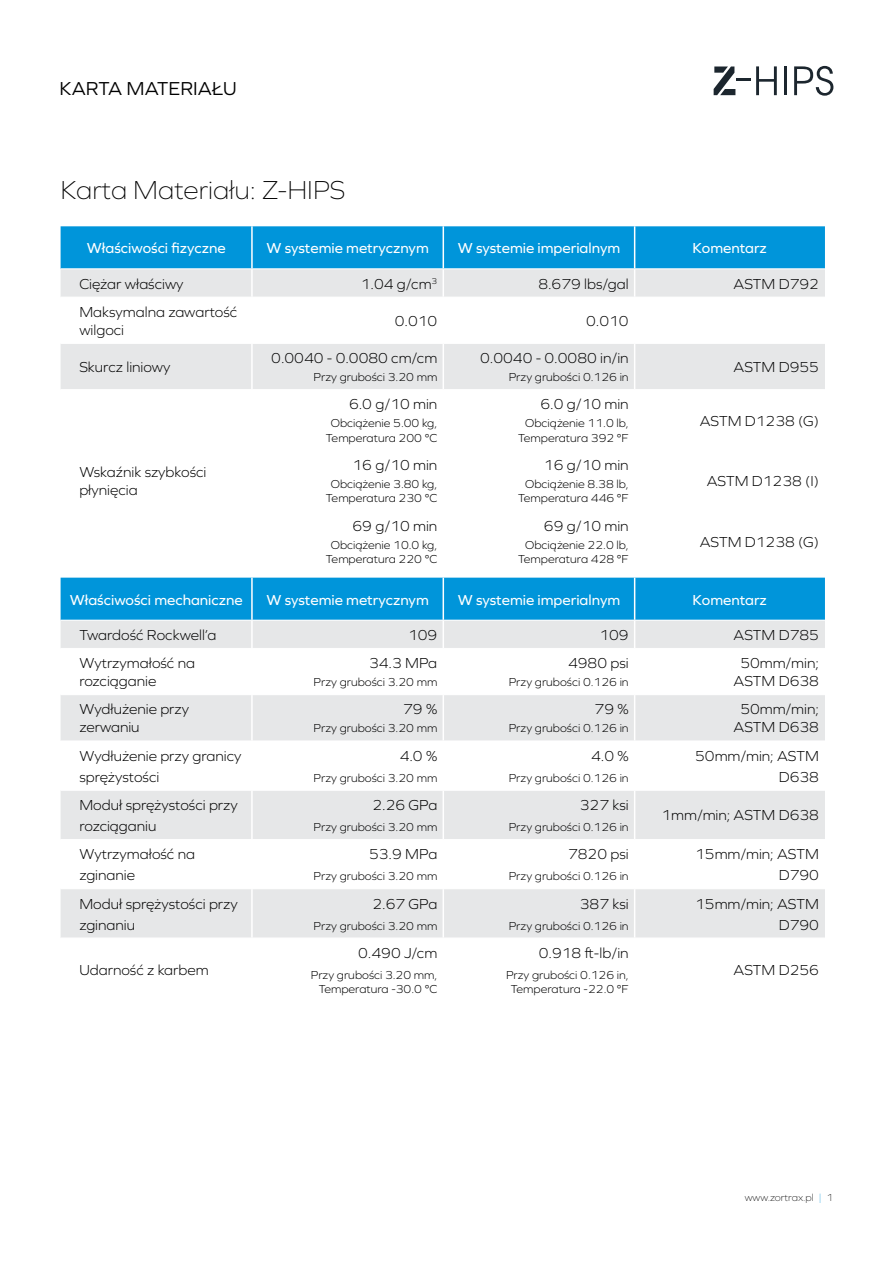
<style>
.page{position:relative;width:893px;height:1263px;background:#fff}
.page>*{position:absolute;margin:0;border:0;box-sizing:border-box;transform-origin:0 0}
.t1{font:200 27px "Graphie";color:#000}
.t2{font:19.5px "Graphie";color:#000}
.t3{font:300 15px/21px "Graphie";color:#000}
.t4{font:15px "Graphie";color:#fff}
.t5{font:300 12px/14.4px "Graphie";color:#000;text-align:center}
.t6{font:200 10.5px "Graphie";color:#000}
.s1{color:#0095da}
</style>
<div class="page">
<div style="left:61px;top:344px;width:764px;height:45px;background:#e6e7e8"></div>
<svg style="left:61px;top:226px;width:764px;height:71px;background:#5eb6e0"></svg>
<hr style="left:251px;top:344px;width:2px;height:45px;background:#fff">
<hr style="left:443px;top:344px;width:1px;height:45px;background:#fff">
<hr style="left:634px;top:344px;width:1px;height:45px;background:#fff">
<hr style="left:61px;top:268px;width:191px;height:1px;background:#fff">
<hr style="left:252px;top:268px;width:191px;height:1px;background:#fff">
<hr style="left:443px;top:268px;width:192px;height:1px;background:#fff">
<hr style="left:635px;top:268px;width:190px;height:1px;background:#fff">
<hr style="left:251px;top:226px;width:2px;height:42px;background:#fff">
<svg style="left:61px;top:695px;width:764px;height:243px;fill:#e6e7e8"></svg>
<svg style="left:61px;top:578px;width:764px;height:70px;background:#5cb5df"></svg>
<hr style="left:251px;top:695px;width:2px;height:45px;background:#fff">
<hr style="left:443px;top:695px;width:1px;height:45px;background:#fff">
<hr style="left:634px;top:695px;width:1px;height:45px;background:#fff">
<hr style="left:251px;top:741px;width:2px;height:49px;background:#fff">
<hr style="left:443px;top:741px;width:1px;height:49px;background:#fff">
<hr style="left:634px;top:741px;width:1px;height:49px;background:#fff">
<hr style="left:251px;top:790px;width:2px;height:49px;background:#fff">
<hr style="left:443px;top:790px;width:1px;height:49px;background:#fff">
<hr style="left:634px;top:790px;width:1px;height:49px;background:#fff">
<hr style="left:251px;top:840px;width:2px;height:48px;background:#fff">
<hr style="left:443px;top:840px;width:1px;height:48px;background:#fff">
<hr style="left:634px;top:840px;width:1px;height:48px;background:#fff">
<hr style="left:251px;top:889px;width:2px;height:49px;background:#fff">
<hr style="left:443px;top:889px;width:1px;height:49px;background:#fff">
<hr style="left:634px;top:889px;width:1px;height:49px;background:#fff">
<hr style="left:61px;top:620px;width:191px;height:1px;background:#fff">
<hr style="left:252px;top:620px;width:191px;height:1px;background:#fff">
<hr style="left:443px;top:620px;width:192px;height:1px;background:#fff">
<hr style="left:635px;top:620px;width:190px;height:1px;background:#fff">
<hr style="left:61px;top:740px;width:191px;height:1px;background:#fff">
<hr style="left:252px;top:740px;width:191px;height:1px;background:#fff">
<hr style="left:443px;top:740px;width:192px;height:1px;background:#fff">
<hr style="left:635px;top:740px;width:190px;height:1px;background:#fff">
<hr style="left:61px;top:790px;width:191px;height:1px;background:#fff">
<hr style="left:252px;top:790px;width:191px;height:1px;background:#fff">
<hr style="left:443px;top:790px;width:192px;height:1px;background:#fff">
<hr style="left:635px;top:790px;width:190px;height:1px;background:#fff">
<hr style="left:61px;top:839px;width:191px;height:1px;background:#fff">
<hr style="left:252px;top:839px;width:191px;height:1px;background:#fff">
<hr style="left:443px;top:839px;width:192px;height:1px;background:#fff">
<hr style="left:635px;top:839px;width:190px;height:1px;background:#fff">
<hr style="left:61px;top:888px;width:191px;height:1px;background:#fff">
<hr style="left:252px;top:888px;width:191px;height:1px;background:#fff">
<hr style="left:443px;top:888px;width:192px;height:1px;background:#fff">
<hr style="left:635px;top:888px;width:190px;height:1px;background:#fff">
<hr style="left:251px;top:578px;width:2px;height:42px;background:#fff">
<svg style="left:714px;top:66px;width:63px;height:29px"></svg>
<hr style="left:784px;top:66px;width:3px;height:29px;background:#1c262e">
<svg style="left:794px;top:66px;width:39px;height:30px"></svg>
<h2 class="t2" style="left:60px;top:77px;width:179px">KARTA MATERIAŁU</h2>
<h1 class="t1" style="left:61px;top:174px;width:286px">Karta Materiału: Z-HIPS</h1>
<p class="t4" style="left:87px;top:239px;width:140px">Właściwości fizyczne</p>
<p class="t4" style="left:266px;top:239px;width:164px">W systemie metrycznym</p>
<p class="t4" style="left:458px;top:239px;width:164px">W systemie imperialnym</p>
<p class="t4" style="left:693px;top:239px;width:76px">Komentarz</p>
<p class="t3" style="left:79px;top:273px;width:106px">Ciężar właściwy</p>
<p class="t3" style="left:361px;top:273px;width:78px">1.04 g/cm<sup>3</sup></p>
<p class="t3" style="left:538px;top:273px;width:92px">8.679 lbs/gal</p>
<p class="t3" style="left:734px;top:273px;width:87px">ASTM D792</p>
<p class="t3" style="left:79px;top:303px;width:159px;line-height:18px">Maksymalna zawartość wilgoci</p>
<p class="t3" style="left:395px;top:310px;width:44px">0.010</p>
<p class="t3" style="left:586px;top:310px;width:44px">0.010</p>
<p class="t3" style="left:79px;top:356px;width:93px">Skurcz liniowy</p>
<p class="t3" style="left:480px;top:347px;width:150px">0.0040 - 0.0080 in/in</p>
<p class="t5" style="left:509px;top:370px;width:121px">Przy grubości 0.126 in</p>
<p class="t3" style="left:271px;top:347px;width:167px">0.0040 - 0.0080 cm/cm</p>
<p class="t5" style="left:314px;top:370px;width:125px">Przy grubości 3.20 mm</p>
<p class="t3" style="left:734px;top:356px;width:87px">ASTM D955</p>
<p class="t3" style="left:79px;top:463px;width:129px;line-height:18px">Wskaźnik szybkości płynięcia</p>
<p class="t3" style="left:349px;top:394px;width:90px">6.0 g/10 min</p>
<p class="t5" style="left:326px;top:416px;width:113px">Obciążenie 5.00 kg,<br>Temperatura 200 °C</p>
<p class="t3" style="left:353px;top:454px;width:86px">16 g/10 min</p>
<p class="t5" style="left:326px;top:477px;width:113px">Obciążenie 3.80 kg,<br>Temperatura 230 °C</p>
<p class="t3" style="left:353px;top:515px;width:86px">69 g/10 min</p>
<p class="t5" style="left:326px;top:537px;width:113px">Obciążenie 10.0 kg,<br>Temperatura 220 °C</p>
<p class="t3" style="left:540px;top:394px;width:90px">6.0 g/10 min</p>
<p class="t5" style="left:518px;top:416px;width:112px">Obciążenie 11.0 lb,<br>Temperatura 392 °F</p>
<p class="t3" style="left:700px;top:410px;width:121px">ASTM D1238 (G)</p>
<p class="t3" style="left:544px;top:454px;width:86px">16 g/10 min</p>
<p class="t5" style="left:518px;top:477px;width:112px">Obciążenie 8.38 lb,<br>Temperatura 446 °F</p>
<p class="t3" style="left:707px;top:470px;width:114px">ASTM D1238 (I)</p>
<p class="t3" style="left:544px;top:515px;width:86px">69 g/10 min</p>
<p class="t5" style="left:518px;top:537px;width:112px">Obciążenie 22.0 lb,<br>Temperatura 428 °F</p>
<p class="t3" style="left:700px;top:531px;width:121px">ASTM D1238 (G)</p>
<p class="t4" style="left:70px;top:591px;width:175px">Właściwości mechaniczne</p>
<p class="t4" style="left:266px;top:591px;width:164px">W systemie metrycznym</p>
<p class="t4" style="left:458px;top:591px;width:164px">W systemie imperialnym</p>
<p class="t4" style="left:693px;top:591px;width:76px">Komentarz</p>
<p class="t3" style="left:79px;top:624px;width:139px">Twardość Rockwell’a</p>
<p class="t3" style="left:408px;top:624px;width:31px">109</p>
<p class="t3" style="left:599px;top:624px;width:31px">109</p>
<p class="t3" style="left:734px;top:624px;width:87px">ASTM D785</p>
<p class="t3" style="left:79px;top:654px;width:117px;line-height:18px">Wytrzymałość na rozciąganie</p>
<p class="t3" style="left:369px;top:652px;width:70px">34.3 MPa</p>
<p class="t3" style="left:734px;top:654px;width:87px;line-height:18px;text-align:center">50mm/min;<br>ASTM D638</p>
<p class="t3" style="left:568px;top:652px;width:62px">4980 psi</p>
<p class="t5" style="left:509px;top:675px;width:121px">Przy grubości 0.126 in</p>
<p class="t5" style="left:314px;top:675px;width:125px">Przy grubości 3.20 mm</p>
<p class="t3" style="left:79px;top:700px;width:111px;line-height:18px">Wydłużenie przy zerwaniu</p>
<p class="t3" style="left:403px;top:699px;width:36px">79 %</p>
<p class="t5" style="left:314px;top:721px;width:125px">Przy grubości 3.20 mm</p>
<p class="t3" style="left:79px;top:745px;width:164px">Wydłużenie przy granicy sprężystości</p>
<p class="t3" style="left:400px;top:745px;width:39px">4.0 %</p>
<p class="t5" style="left:314px;top:770px;width:125px">Przy grubości 3.20 mm</p>
<p class="t3" style="left:79px;top:794px;width:160px">Moduł sprężystości przy rozciąganiu</p>
<p class="t3" style="left:372px;top:794px;width:66px">2.26 GPa</p>
<p class="t5" style="left:314px;top:819px;width:125px">Przy grubości 3.20 mm</p>
<p class="t3" style="left:79px;top:843px;width:117px">Wytrzymałość na zginanie</p>
<p class="t3" style="left:369px;top:843px;width:70px">53.9 MPa</p>
<p class="t5" style="left:314px;top:869px;width:125px">Przy grubości 3.20 mm</p>
<p class="t3" style="left:79px;top:893px;width:160px">Moduł sprężystości przy zginaniu</p>
<p class="t3" style="left:372px;top:893px;width:66px">2.67 GPa</p>
<p class="t5" style="left:314px;top:918px;width:125px">Przy grubości 3.20 mm</p>
<p class="t3" style="left:79px;top:960px;width:131px">Udarność z karbem</p>
<p class="t3" style="left:358px;top:942px;width:81px">0.490 J/cm</p>
<p class="t5" style="left:311px;top:967px;width:128px;text-align:right">Przy grubości 3.20 mm,<br>Temperatura -30.0 °C</p>
<p class="t3" style="left:595px;top:699px;width:36px">79 %</p>
<p class="t5" style="left:509px;top:721px;width:121px">Przy grubości 0.126 in</p>
<p class="t3" style="left:734px;top:700px;width:87px;line-height:18px;text-align:center">50mm/min;<br>ASTM D638</p>
<p class="t3" style="left:591px;top:745px;width:39px">4.0 %</p>
<p class="t5" style="left:509px;top:770px;width:121px">Przy grubości 0.126 in</p>
<p class="t3" style="left:695px;top:745px;width:125px;text-align:right">50mm/min; ASTM<br>D638</p>
<p class="t3" style="left:580px;top:794px;width:50px">327 ksi</p>
<p class="t5" style="left:509px;top:819px;width:121px">Przy grubości 0.126 in</p>
<p class="t3" style="left:661px;top:805px;width:159px">1mm/min; ASTM D638</p>
<p class="t3" style="left:568px;top:843px;width:62px">7820 psi</p>
<p class="t5" style="left:509px;top:869px;width:121px">Przy grubości 0.126 in</p>
<p class="t3" style="left:695px;top:843px;width:125px;text-align:right">15mm/min; ASTM<br>D790</p>
<p class="t3" style="left:580px;top:893px;width:50px">387 ksi</p>
<p class="t5" style="left:509px;top:918px;width:121px">Przy grubości 0.126 in</p>
<p class="t3" style="left:695px;top:893px;width:125px;text-align:right">15mm/min; ASTM<br>D790</p>
<p class="t3" style="left:539px;top:942px;width:91px">0.918 ft-lb/in</p>
<p class="t5" style="left:506px;top:967px;width:124px">Przy grubości 0.126 in,<br>Temperatura -22.0 °F</p>
<p class="t3" style="left:734px;top:960px;width:87px">ASTM D256</p>
<p class="t6" style="left:745px;top:1191px;width:90px">www.zortrax.pl <span class="s1">|</span> 1</p>
</div>
